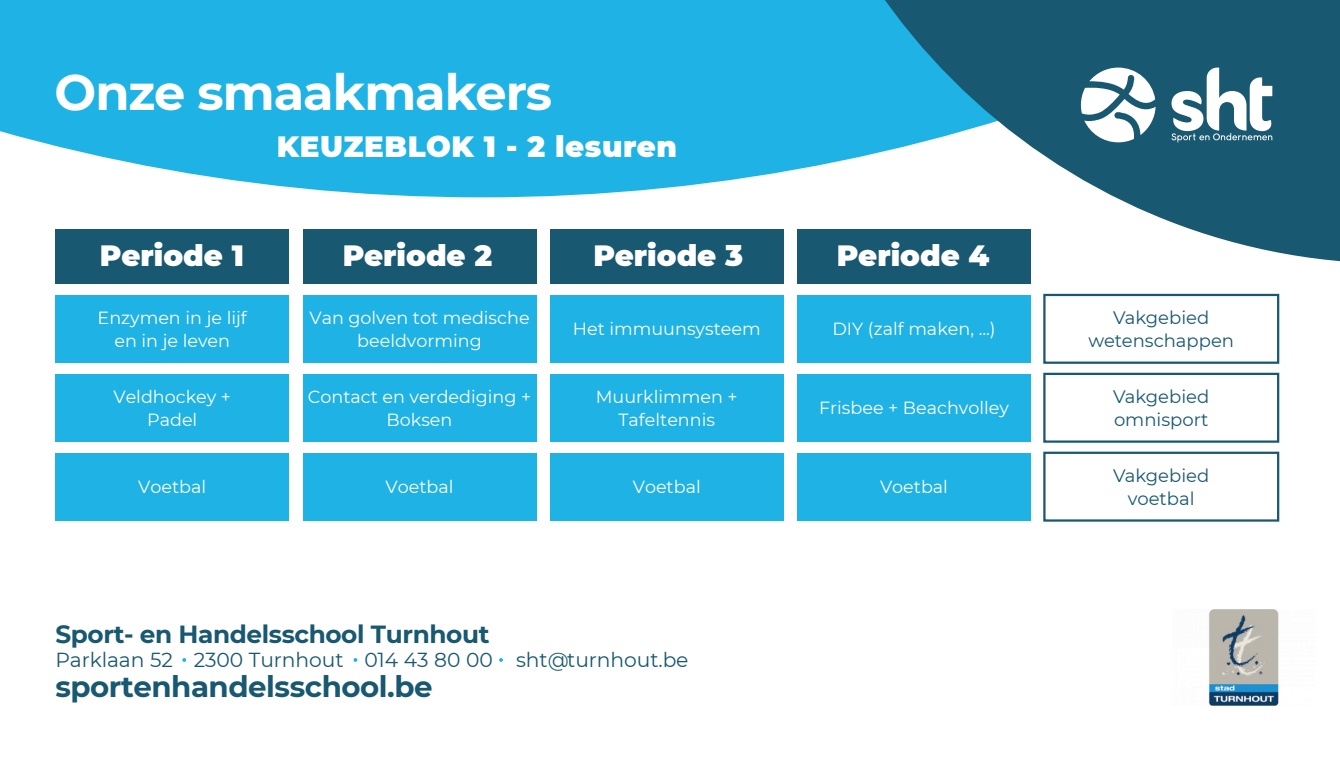
<style>
.page{position:relative;width:1340px;height:757px;background:#fff}
.page>*{position:absolute;margin:0;border:0;box-sizing:border-box;transform-origin:0 0}
.t1{font:700 49.5px "Montserrat";letter-spacing:-.02em;color:#fff}
.t2{font:900 29.25px "Montserrat";color:#fff}
.t3{font:700 29.25px "Montserrat";letter-spacing:-.015em;color:#185871}
.t4{font:900 29.25px "Montserrat";letter-spacing:.02em;color:#fff}
.t5{font:700 24.75px "Montserrat";letter-spacing:-.015em;color:#185871}
.t6{font:20.25px "Montserrat";letter-spacing:-.005em;color:#185871}
.t7{font:18px/22.5px "Montserrat";color:#185871;text-align:center}
.t8{font:17.55px/22.5px "Montserrat";color:#fff;text-align:center}
</style>
<div class="page">
<svg style="left:0;top:0;width:768px;height:197px;background:#31b8e6"></svg>
<img style="left:1208px;top:609px;width:71px;height:96px">
<svg style="left:768px;top:0;width:571px;height:263px;fill:#185871"></svg>
<div style="left:55px;top:229px;width:234px;height:54px;background:#185871"></div>
<div style="left:303px;top:229px;width:233px;height:54px;background:#185871"></div>
<div style="left:550px;top:229px;width:233px;height:54px;background:#185871"></div>
<div style="left:797px;top:229px;width:233px;height:54px;background:#185871"></div>
<div style="left:55px;top:295px;width:234px;height:67px;background:#1fb2e4"></div>
<div style="left:303px;top:295px;width:233px;height:67px;background:#1fb2e4"></div>
<div style="left:550px;top:295px;width:233px;height:67px;background:#1fb2e4"></div>
<div style="left:797px;top:295px;width:233px;height:67px;background:#1fb2e4"></div>
<div style="left:1043px;top:293px;width:236px;height:70px;border:2px solid #185871"></div>
<div style="left:55px;top:373px;width:234px;height:68px;background:#1fb2e4"></div>
<div style="left:303px;top:373px;width:233px;height:68px;background:#1fb2e4"></div>
<div style="left:550px;top:373px;width:233px;height:68px;background:#1fb2e4"></div>
<div style="left:797px;top:373px;width:233px;height:68px;background:#1fb2e4"></div>
<div style="left:1043px;top:372px;width:236px;height:70px;border:2px solid #185871"></div>
<div style="left:55px;top:452px;width:234px;height:68px;background:#1fb2e4"></div>
<div style="left:303px;top:452px;width:233px;height:68px;background:#1fb2e4"></div>
<div style="left:550px;top:452px;width:233px;height:68px;background:#1fb2e4"></div>
<div style="left:797px;top:452px;width:233px;height:68px;background:#1fb2e4"></div>
<div style="left:1043px;top:451px;width:236px;height:70px;border:2px solid #185871"></div>
<svg style="left:1080px;top:68px;width:75px;height:74px"></svg>
<svg style="left:1171px;top:68px;width:102px;height:74px"></svg>
<svg style="left:182px;top:658px;width:4px;height:3px"></svg>
<svg style="left:499px;top:658px;width:4px;height:3px"></svg>
<h1 class="t1" style="left:55px;top:62px;width:499px">Onze smaakmakers</h1>
<h2 class="t4" style="left:277px;top:128px;width:402px">KEUZEBLOK 1 - 2 lesuren</h2>
<h2 class="t2" style="left:100px;top:237px;width:145px">Periode 1</h2>
<h2 class="t2" style="left:343px;top:237px;width:151px">Periode 2</h2>
<h2 class="t2" style="left:593px;top:237px;width:151px">Periode 3</h2>
<h2 class="t2" style="left:836px;top:237px;width:154px">Periode 4</h2>
<p class="t8" style="left:98px;top:306px;width:151px">Enzymen in je lijf en in je leven</p>
<p class="t8" style="left:309px;top:306px;width:222px">Van golven tot medische beeldvorming</p>
<p class="t8" style="left:573px;top:317px;width:189px">Het immuunsysteem</p>
<p class="t8" style="left:832px;top:317px;width:165px">DIY (zalf maken, ...)</p>
<p class="t8" style="left:113px;top:385px;width:119px">Veldhockey +<br>Padel</p>
<p class="t8" style="left:308px;top:385px;width:225px">Contact en verdediging +<br>Boksen</p>
<p class="t8" style="left:596px;top:385px;width:143px">Muurklimmen +<br>Tafeltennis</p>
<p class="t8" style="left:819px;top:396px;width:191px">Frisbee + Beachvolley</p>
<p class="t8" style="left:138px;top:475px;width:69px">Voetbal</p>
<p class="t8" style="left:385px;top:475px;width:69px">Voetbal</p>
<p class="t8" style="left:632px;top:475px;width:69px">Voetbal</p>
<p class="t8" style="left:880px;top:475px;width:69px">Voetbal</p>
<h3 class="t5" style="left:55px;top:618px;width:435px">Sport- en Handelsschool Turnhout</h3>
<p class="t6" style="left:55px;top:646px;width:634px">Parklaan 52 2300 Turnhout 014 43 80 00 sht@turnhout.be</p>
<h2 class="t3" style="left:55px;top:668px;width:379px">sportenhandelsschool.be</h2>
<p class="t7" style="left:1088px;top:306px;width:147px">Vakgebied wetenschappen</p>
<p class="t7" style="left:1113px;top:385px;width:97px;text-align:left">Vakgebied omnisport</p>
<p class="t7" style="left:1113px;top:464px;width:97px">Vakgebied voetbal</p>
</div>
